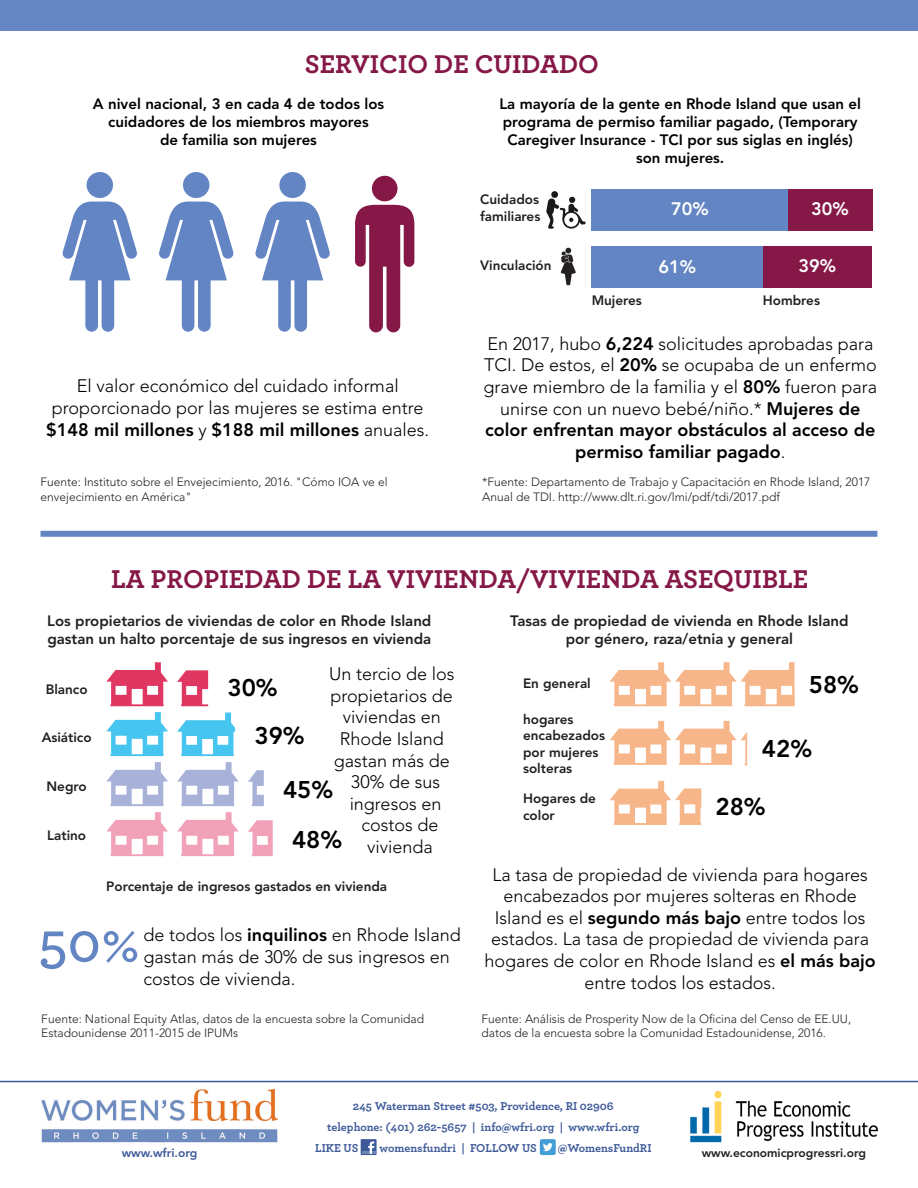
<style>
.page{position:relative;width:918px;height:1188px;background:#fff}
.page>*{position:absolute;margin:0;border:0;box-sizing:border-box;transform-origin:0 0}
.t1{font:600 58.65px "Archer";color:#6385c3}
.t2{font:700 27px "Archer";color:#851847}
.t3{font:800 24px "Avenir LT Std";color:#000}
.t4{font:300 18px/21.6px "Avenir LT Std";color:#000;text-align:center}
.t5{font:800 18px "Avenir LT Std";color:#fff}
.t6{font:800 15px/18px "Avenir LT Std";color:#000;text-align:center}
.t7{font:800 15px/18px "Avenir LT Std";color:#231f20}
.t8{font:800 13.5px/16.2px "Avenir LT Std";color:#231f20}
.t9{font:300 12px/14.4px "Avenir LT Std";color:#231f20}
.t10{font:700 12px "Archer";color:#3d5999}
.t11{font:800 12px "Avenir LT Std";color:#231f20}
.t12{font:800 12px "Avenir LT Std";color:#3d5999}
.s1{font-weight:800}
</style>
<div class="page">
<div style="left:788px;top:189px;width:84px;height:41px;background:#851847"></div>
<div style="left:763px;top:246px;width:109px;height:42px;background:#851847"></div>
<div style="left:592px;top:189px;width:196px;height:41px;background:#6385c3"></div>
<div style="left:592px;top:246px;width:171px;height:42px;background:#6385c3"></div>
<div style="left:361px;top:1139px;width:16px;height:16px;background:#3d5999"></div>
<svg style="left:362px;top:1141px;width:13px;height:13px"></svg>
<div style="left:540px;top:1139px;width:16px;height:16px;background:#429cd6;border-radius:2px"></div>
<svg style="left:543px;top:1143px;width:10px;height:8px"></svg>
<div style="left:40px;top:531px;width:837px;height:6px;background:#6385c3"></div>
<div style="left:0;top:0;width:918px;height:30px;background:#6585c3"></div>
<img style="left:42px;top:1089px;width:235px;height:54px">
<img style="left:690px;top:1091px;width:188px;height:51px">
<hr style="left:0;top:1081px;width:918px;height:1px;background:#3d5999">
<svg style="left:62px;top:172px;width:75px;height:160px"></svg>
<svg style="left:159px;top:172px;width:75px;height:160px"></svg>
<svg style="left:255px;top:172px;width:75px;height:160px"></svg>
<svg style="left:355px;top:176px;width:59px;height:156px"></svg>
<svg style="left:610px;top:662px;width:185px;height:44px"></svg>
<svg style="left:610px;top:721px;width:137px;height:45px"></svg>
<svg style="left:610px;top:781px;width:91px;height:44px"></svg>
<svg style="left:106px;top:662px;width:62px;height:44px"></svg>
<svg style="left:106px;top:712px;width:62px;height:44px"></svg>
<svg style="left:106px;top:762px;width:62px;height:44px"></svg>
<svg style="left:106px;top:812px;width:62px;height:44px"></svg>
<svg style="left:177px;top:762px;width:62px;height:44px"></svg>
<svg style="left:177px;top:812px;width:62px;height:44px"></svg>
<svg style="left:177px;top:670px;width:31px;height:36px"></svg>
<svg style="left:177px;top:713px;width:58px;height:43px"></svg>
<svg style="left:248px;top:770px;width:16px;height:36px"></svg>
<svg style="left:248px;top:820px;width:25px;height:36px"></svg>
<div style="left:551px;top:191px;width:7px;height:7px;background:#1a1a1a;border-radius:50%"></div>
<svg style="left:546px;top:197px;width:40px;height:32px"></svg>
<svg style="left:561px;top:248px;width:15px;height:37px"></svg>
<p class="t2" style="left:305px;top:43px;width:296px">SERVICIO DE CUIDADO</p>
<p class="t6" style="left:93px;top:95px;width:293px">A nivel nacional, 3 en cada 4 de todos los</p>
<p class="t6" style="left:108px;top:113px;width:262px">cuidadores de los miembros mayores</p>
<p class="t6" style="left:160px;top:131px;width:158px">de familia son mujeres</p>
<p class="t4" style="left:77px;top:375px;width:323px">El valor económico del cuidado informal</p>
<p class="t4" style="left:46px;top:397px;width:385px">proporcionado por las mujeres se estima entre <span class="s1">$148 mil millones</span> y <span class="s1">$188 mil millones</span> anuales.</p>
<p class="t9" style="left:41px;top:475px;width:348px">Fuente: Instituto sobre el Envejecimiento, 2016. "Cómo IOA ve el</p>
<p class="t9" style="left:41px;top:489px;width:153px">envejecimiento en América"</p>
<p class="t6" style="left:499px;top:95px;width:363px">La mayoría de la gente en Rhode Island que usan el</p>
<p class="t6" style="left:503px;top:113px;width:356px">programa de permiso familiar pagado, (Temporary<br>Caregiver Insurance - TCI por sus siglas en inglés)</p>
<p class="t6" style="left:636px;top:149px;width:90px">son mujeres.</p>
<p class="t8" style="left:480px;top:192px;width:62px">Cuidados familiares</p>
<p class="t5" style="left:671px;top:198px;width:39px">70%</p>
<p class="t5" style="left:811px;top:198px;width:39px">30%</p>
<p class="t5" style="left:658px;top:256px;width:39px">61%</p>
<p class="t5" style="left:799px;top:255px;width:39px">39%</p>
<p class="t8" style="left:480px;top:257px;width:73px">Vinculación</p>
<p class="t8" style="left:592px;top:293px;width:52px">Mujeres</p>
<p class="t8" style="left:763px;top:293px;width:59px">Hombres</p>
<p class="t4" style="left:487px;top:333px;width:387px">En 2017, hubo <span class="s1">6,224</span> solicitudes aprobadas para</p>
<p class="t4" style="left:483px;top:354px;width:395px">TCI. De estos, el <span class="s1">20%</span> se ocupaba de un enfermo grave miembro de la familia y el <span class="s1">80%</span> fueron para unirse con un nuevo bebé/niño.* <span class="s1">Mujeres de color enfrentan mayor obstáculos al acceso de permiso familiar pagado</span>.</p>
<p class="t9" style="left:482px;top:475px;width:390px">*Fuente: Departamento de Trabajo y Capacitación en Rhode Island, 2017<br>Anual de TDI. http://www.dlt.ri.gov/lmi/pdf/tdi/2017.pdf</p>
<p class="t2" style="left:111px;top:558px;width:699px">LA PROPIEDAD DE LA VIVIENDA/VIVIENDA ASEQUIBLE</p>
<p class="t7" style="left:510px;top:611px;width:340px">Tasas de propiedad de vivienda en Rhode Island</p>
<p class="t7" style="left:566px;top:629px;width:229px">por género, raza/etnia y general</p>
<p class="t7" style="left:47px;top:611px;width:386px">Los propietarios de viviendas de color en Rhode Island gastan un halto porcentaje de sus ingresos en vivienda</p>
<p class="t8" style="left:46px;top:681px;width:43px">Blanco</p>
<p class="t8" style="left:42px;top:730px;width:52px">Asiático</p>
<p class="t8" style="left:47px;top:779px;width:42px">Negro</p>
<p class="t8" style="left:47px;top:827px;width:41px">Latino</p>
<p class="t4" style="left:329px;top:663px;width:127px">Un tercio de los</p>
<p class="t4" style="left:331px;top:685px;width:124px">propietarios de viviendas en<br>Rhode Island gastan más de<br>30% de sus</p>
<p class="t4" style="left:350px;top:793px;width:93px">ingresos en</p>
<p class="t4" style="left:362px;top:814px;width:79px">costos de</p>
<p class="t4" style="left:367px;top:836px;width:67px">vivienda</p>
<p class="t3" style="left:809px;top:670px;width:52px">58%</p>
<p class="t8" style="left:523px;top:675px;width:69px">En general</p>
<p class="t8" style="left:523px;top:711px;width:52px">hogares</p>
<p class="t8" style="left:523px;top:728px;width:83px">encabezados por mujeres solteras</p>
<p class="t8" style="left:523px;top:791px;width:74px">Hogares de color</p>
<p class="t3" style="left:228px;top:674px;width:52px">30%</p>
<p class="t3" style="left:255px;top:721px;width:52px">39%</p>
<p class="t3" style="left:283px;top:775px;width:52px">45%</p>
<p class="t3" style="left:292px;top:826px;width:52px">48%</p>
<p class="t8" style="left:106px;top:879px;width:282px">Porcentaje de ingresos gastados en vivienda</p>
<p class="t3" style="left:762px;top:735px;width:52px">42%</p>
<p class="t3" style="left:716px;top:793px;width:52px">28%</p>
<p class="t4" style="left:485px;top:864px;width:393px">La tasa de propiedad de vivienda para hogares encabezados por mujeres solteras en Rhode Island es el <span class="s1">segundo más bajo</span> entre todos los estados. La tasa de propiedad de vivienda para hogares de color en Rhode Island es <span class="s1">el más bajo </span>entre todos los estados.</p>
<p class="t4" style="left:143px;top:925px;width:319px;text-align:left">de todos los <span class="s1">inquilinos</span> en Rhode Island gastan más de 30% de sus ingresos en</p>
<p class="t4" style="left:143px;top:968px;width:154px">costos de vivienda.</p>
<h1 class="t1" style="left:38px;top:898px;width:103px">50%</h1>
<p class="t9" style="left:41px;top:1012px;width:384px">Fuente: National Equity Atlas, datos de la encuesta sobre la Comunidad<br>Estadounidense 2011-2015 de IPUMs</p>
<p class="t9" style="left:482px;top:1012px;width:371px">Fuente: Análisis de Prosperity Now de la Oficina del Censo de EE.UU, datos de la encuesta sobre la Comunidad Estadounidense, 2016.</p>
<p class="t10" style="left:353px;top:1097px;width:262px">245 Waterman Street #503, Providence, RI 02906</p>
<p class="t10" style="left:327px;top:1118px;width:314px">telephone: (401) 262-5657 | info@wfri.org | www.wfri.org</p>
<p class="t10" style="left:315px;top:1139px;width:45px">LIKE US</p>
<p class="t10" style="left:380px;top:1139px;width:159px">womensfundri | FOLLOW US</p>
<p class="t10" style="left:558px;top:1139px;width:95px">@WomensFundRI</p>
<p class="t12" style="left:122px;top:1145px;width:77px">www.wfri.org</p>
<p class="t11" style="left:702px;top:1145px;width:166px">www.economicprogressri.org</p>
</div>
